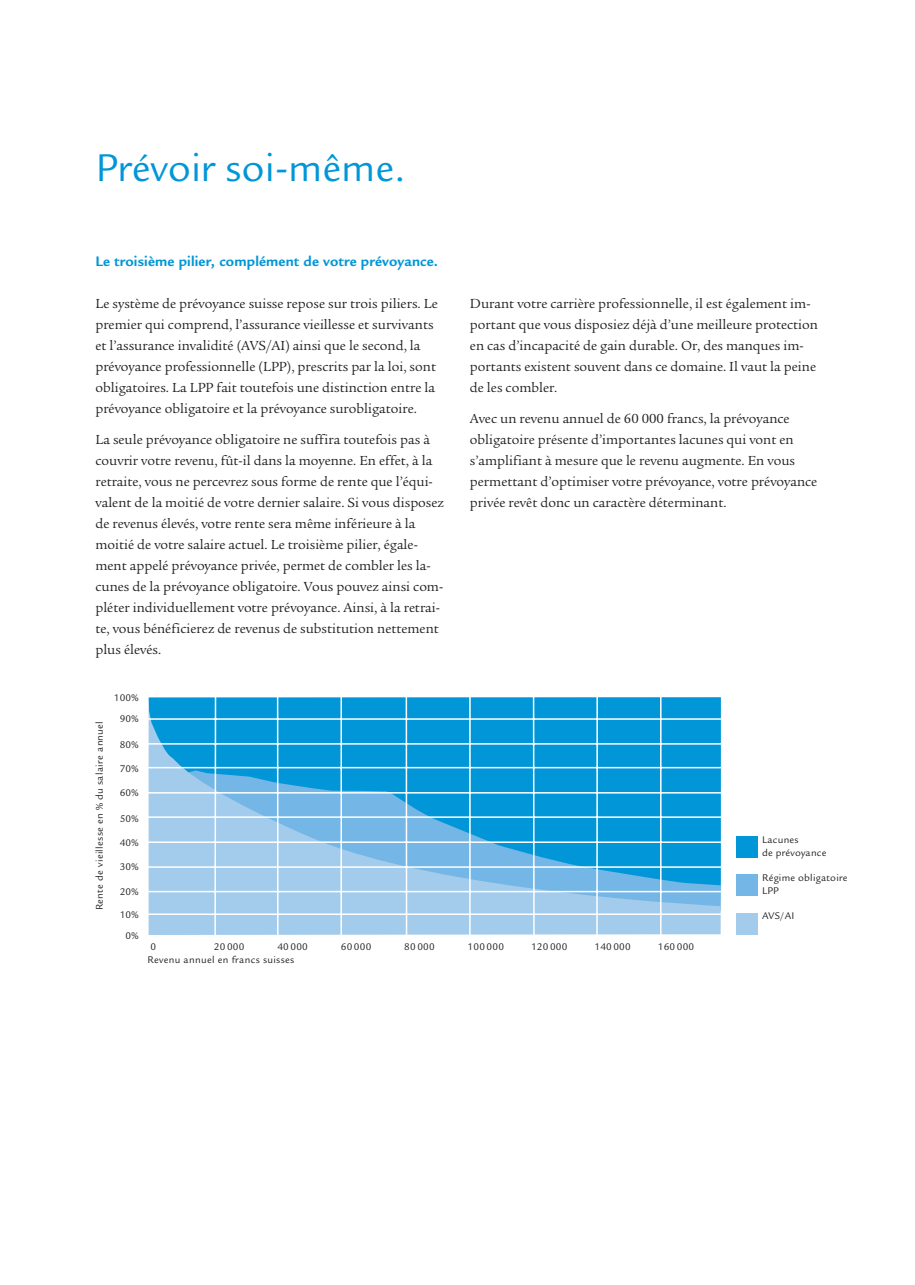
<style>
.page{position:relative;width:915px;height:1285px;background:#fff}
.page>*{position:absolute;margin:0;border:0;box-sizing:border-box;transform-origin:0 0}
.t1{font:42px "Legacy Sans LT";color:#0096d7}
.t2{font:700 15px "Legacy Sans LT";letter-spacing:.01em;color:#0096d7}
.t3{font:14.25px/21px "Legacy Serif LT";color:#231f1f}
.t4{font:10.5px/12.6px "Legacy Sans LT";letter-spacing:.02em;color:#231f1f}
</style>
<div class="page">
<svg style="left:148px;top:697px;width:572px;height:11px;background:#0999d8"></svg>
<div style="left:736px;top:836px;width:21px;height:21px;background:#0096d7"></div>
<div style="left:736px;top:874px;width:21px;height:21px;background:#74b6e5"></div>
<div style="left:736px;top:912px;width:21px;height:22px;background:#a2cbec"></div>
<svg style="left:148px;top:708px;width:572px;height:226px;background:#50b0e1"></svg>
<hr style="left:146px;top:718px;width:576px;height:1px;background:#fff">
<hr style="left:146px;top:743px;width:576px;height:1px;background:#fff">
<hr style="left:146px;top:766px;width:577px;height:2px;background:#fff">
<hr style="left:146px;top:792px;width:577px;height:1px;background:#fff">
<hr style="left:146px;top:816px;width:577px;height:1px;background:#fff">
<hr style="left:146px;top:841px;width:578px;height:1px;background:#fff">
<hr style="left:146px;top:866px;width:578px;height:1px;background:#fff">
<hr style="left:146px;top:890px;width:579px;height:2px;background:#fff">
<hr style="left:146px;top:913px;width:579px;height:1px;background:#fff">
<hr style="left:214px;top:695px;width:2px;height:239px;background:#fff">
<hr style="left:277px;top:695px;width:1px;height:240px;background:#fff">
<hr style="left:340px;top:695px;width:2px;height:241px;background:#fff">
<hr style="left:405px;top:695px;width:2px;height:240px;background:#fff">
<hr style="left:469px;top:695px;width:1px;height:241px;background:#fff">
<hr style="left:532px;top:695px;width:2px;height:242px;background:#fff">
<hr style="left:596px;top:695px;width:1px;height:243px;background:#fff">
<hr style="left:659px;top:695px;width:2px;height:241px;background:#fff">
<h1 class="t1" style="left:95px;top:151px;width:312px">Prévoir soi-même.</h1>
<p class="t2" style="left:95px;top:255px;width:344px">Le troisième pilier, complément de votre prévoyance.</p>
<p class="t3" style="left:95px;top:294px;width:344px">Le système de prévoyance suisse repose sur trois piliers. Le premier qui comprend, l’assurance vieillesse et survivants et l’assurance invalidité (AVS/AI) ainsi que le second, la prévoyance professionnelle (LPP), prescrits par la loi, sont obligatoires. La LPP fait toutefois une distinction entre la prévoyance obligatoire et la prévoyance surobligatoire.</p>
<p class="t3" style="left:95px;top:430px;width:350px">La seule prévoyance obligatoire ne suffira toutefois pas à couvrir votre revenu, fût-il dans la moyenne. En effet, à la retraite, vous ne percevrez sous forme de rente que l’équi&shy;valent de la moitié de votre dernier salaire. Si vous disposez de revenus élevés, votre rente sera même inférieure à la moitié de votre salaire actuel. Le troisième pilier, égale&shy;ment appelé prévoyance privée, permet de combler les la&shy;cunes de la prévoyance obligatoire. Vous pouvez ainsi com&shy;pléter individuellement votre prévoyance. Ainsi, à la retrai&shy;te, vous bénéficierez de revenus de substitution nettement plus élevés.</p>
<p class="t4" style="left:94px;top:910px;width:191px;rotate:-90deg">Rente de vieillesse en % du salaire annuel</p>
<p class="t4" style="left:114px;top:688px;width:26px;line-height:21px;text-align:center">100%<br>90%</p>
<p class="t4" style="left:120px;top:739px;width:20px">80%</p>
<p class="t4" style="left:120px;top:763px;width:20px">70%</p>
<p class="t4" style="left:120px;top:787px;width:20px">60%</p>
<p class="t4" style="left:120px;top:812px;width:20px">50%</p>
<p class="t4" style="left:120px;top:836px;width:20px">40%</p>
<p class="t4" style="left:120px;top:861px;width:20px">30%</p>
<p class="t4" style="left:120px;top:881px;width:20px;line-height:22.5px">20%<br>10%</p>
<p class="t4" style="left:125px;top:929px;width:14px">0%</p>
<p class="t3" style="left:470px;top:294px;width:349px">Durant votre carrière professionnelle, il est également im&shy;portant que vous disposiez déjà d’une meilleure protection en cas d’incapacité de gain durable. Or, des manques im&shy;portants existent souvent dans ce domaine. Il vaut la peine de les combler.</p>
<p class="t3" style="left:470px;top:409px;width:349px">Avec un revenu annuel de 60 000 francs, la prévoyance obligatoire présente d’importantes lacunes qui vont en s’amplifiant à mesure que le revenu augmente. En vous permettant d’optimiser votre prévoyance, votre prévoyance privée revêt donc un caractère déterminant.</p>
<p class="t4" style="left:761px;top:834px;width:66px">Lacunes<br>de prévoyance</p>
<p class="t4" style="left:761px;top:872px;width:87px">Régime obligatoire<br>LPP</p>
<p class="t4" style="left:761px;top:910px;width:34px">AVS/AI</p>
<p class="t4" style="left:150px;top:940px;width:7px">0</p>
<p class="t4" style="left:214px;top:940px;width:32px">20 000</p>
<p class="t4" style="left:277px;top:940px;width:32px">40 000</p>
<p class="t4" style="left:341px;top:940px;width:32px">60 000</p>
<p class="t4" style="left:404px;top:940px;width:32px">80 000</p>
<p class="t4" style="left:467px;top:940px;width:38px">100 000</p>
<p class="t4" style="left:531px;top:940px;width:38px">120 000</p>
<p class="t4" style="left:594px;top:940px;width:38px">140 000</p>
<p class="t4" style="left:657px;top:940px;width:38px">160 000</p>
<p class="t4" style="left:147px;top:953px;width:148px">Revenu annuel en francs suisses</p>
</div>
